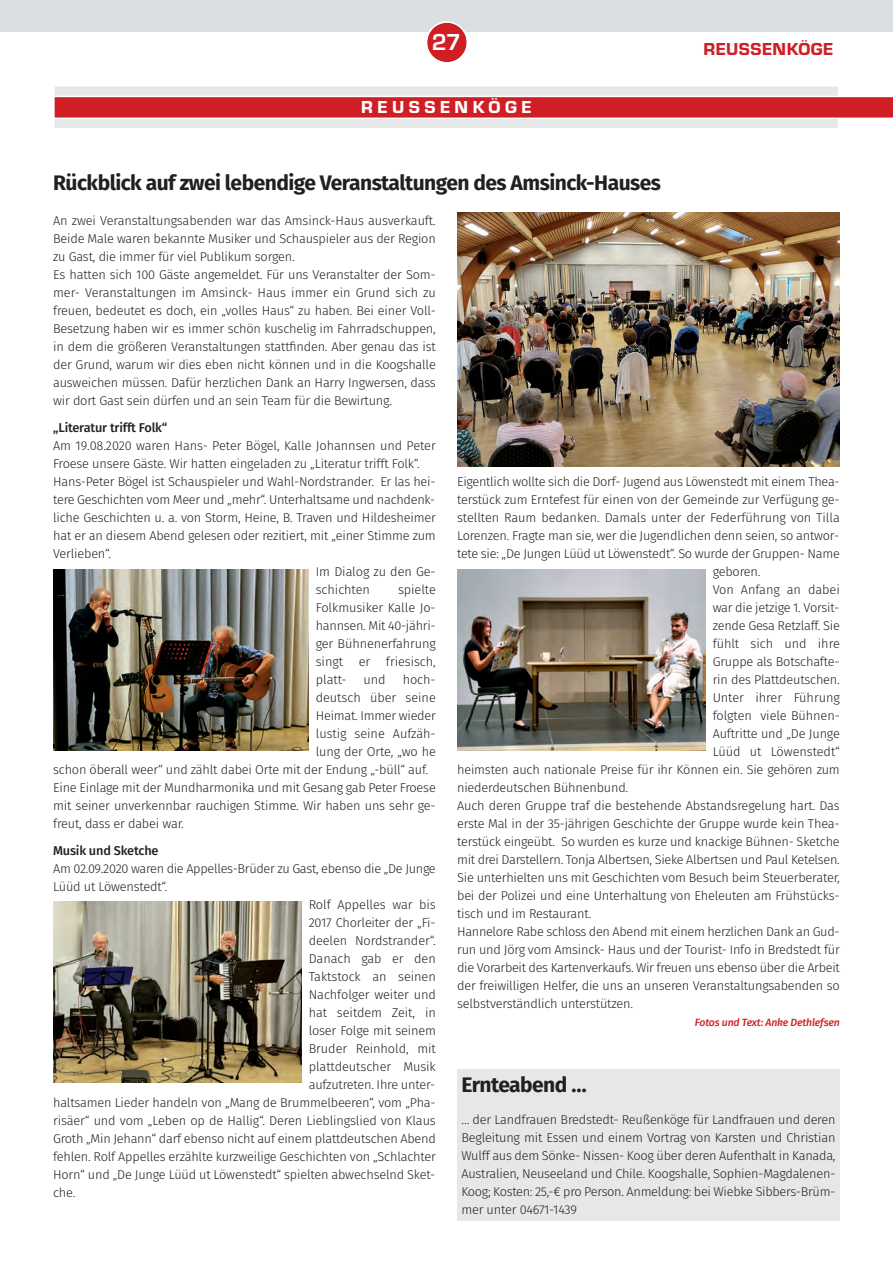
<style>
.page{position:relative;width:893px;height:1263px;background:#fff}
.page>*{position:absolute;margin:0;border:0;box-sizing:border-box;transform-origin:0 0}
.t1{font:700 24px "Eurostile T";color:#fff}
.t2{font:700 21px "Fira Sans";letter-spacing:-.025em;color:#231f20}
.t3{font:18px "Eurostile T Heav";letter-spacing:.025em;color:#d01e25}
.t4{font:18px "Eurostile T Heav";letter-spacing:.25em;color:#fff}
.t5{font:300 12.75px/18px "Fira Sans";letter-spacing:-.015em;color:#231f20;text-align:justify}
.t6{font:500 12.75px "Fira Sans";letter-spacing:-.015em;color:#231f20}
.t7{font:italic 500 10.5px "Fira Sans";letter-spacing:-.015em;color:#d01e25}
</style>
<div class="page">
<div style="left:457px;top:1069px;width:383px;height:151px;background:#e6e7e9"></div>
<div style="left:0;top:0;width:893px;height:32px;background:#dcdfe1"></div>
<svg style="left:427px;top:21px;width:40px;height:42px"></svg>
<img style="left:457px;top:569px;width:248px;height:181px">
<img style="left:53px;top:569px;width:255px;height:181px">
<img style="left:53px;top:902px;width:248px;height:180px">
<img style="left:457px;top:213px;width:383px;height:253px">
<div style="left:55px;top:87px;width:783px;height:41px;background:#e6e7e9"></div>
<div style="left:53px;top:85px;width:787px;height:45px;border:2px solid #fff"></div>
<svg style="left:53px;top:96px;width:840px;height:23px;background:#d5383e"></svg>
<p class="t1" style="left:432px;top:34px;width:31px">27</p>
<p class="t3" style="left:703px;top:43px;width:131px">REUSSENKÖGE</p>
<p class="t4" style="left:361px;top:101px;width:172px">REUSSENKÖGE</p>
<p class="t2" style="left:53px;top:174px;width:609px">Rückblick auf zwei lebendige Veranstaltungen des Amsinck-Hauses</p>
<p class="t5" style="left:53px;top:212px;width:384px">An zwei Veranstaltungsabenden war das Amsinck-Haus ausverkauft.<br>Beide Male waren bekannte Musiker und Schauspieler aus der Region zu Gast, die immer für viel Publikum sorgen.</p>
<p class="t5" style="left:53px;top:266px;width:384px">Es hatten sich 100 Gäste angemeldet. Für uns Veranstalter der Som&shy;mer- Veranstaltungen im Amsinck- Haus immer ein Grund sich zu freuen, bedeutet es doch, ein „volles Haus“ zu haben. Bei einer Voll-Besetzung haben wir es immer schön kuschelig im Fahrradschuppen, in dem die größeren Veranstaltungen stattfinden. Aber genau das ist der Grund, warum wir dies eben nicht können und in die Koogshalle ausweichen müssen. Dafür herzlichen Dank an Harry Ingwersen, dass wir dort Gast sein dürfen und an sein Team für die Bewirtung.</p>
<p class="t6" style="left:53px;top:422px;width:116px">„Literatur trifft Folk“</p>
<p class="t5" style="left:53px;top:437px;width:384px">Am 19.08.2020 waren Hans- Peter Bögel, Kalle Johannsen und Peter<br>Froese unsere Gäste. Wir hatten eingeladen zu „Literatur trifft Folk“.</p>
<p class="t5" style="left:53px;top:473px;width:384px">Hans-Peter Bögel ist Schauspieler und Wahl-Nordstrander. Er las hei&shy;tere Geschichten vom Meer und „mehr“. Unterhaltsame und nachdenk&shy;liche Geschichten u. a. von Storm, Heine, B. Traven und Hildesheimer hat er an diesem Abend gelesen oder rezitiert, mit „einer Stimme zum Verlieben“.</p>
<p class="t5" style="left:316px;top:563px;width:121px">Im Dialog zu den Ge&shy;schichten</p>
<p class="t5" style="left:316px;top:581px;width:122px;text-indent:82px">spielte Folkmusiker Kalle Jo&shy;hannsen. Mit 40-jähri&shy;ger Bühnenerfahrung singt er friesisch, platt-</p>
<p class="t5" style="left:364px;top:671px;width:24px">und</p>
<p class="t5" style="left:403px;top:671px;width:34px">hoch-</p>
<p class="t5" style="left:316px;top:689px;width:122px">deutsch über seine</p>
<p class="t5" style="left:316px;top:707px;width:122px">Heimat. Immer wieder</p>
<p class="t5" style="left:316px;top:725px;width:121px">lustig seine Aufzäh-</p>
<p class="t5" style="left:316px;top:743px;width:122px">lung der Orte, „wo he</p>
<p class="t5" style="left:53px;top:761px;width:376px">schon öberall weer“ und zählt dabei Orte mit der Endung „-büll“ auf.</p>
<p class="t5" style="left:53px;top:779px;width:384px">Eine Einlage mit der Mundharmonika und mit Gesang gab Peter Froese mit seiner unverkennbar rauchigen Stimme. Wir haben uns sehr ge&shy;freut, dass er dabei war.</p>
<p class="t6" style="left:53px;top:845px;width:107px">Musik und Sketche</p>
<p class="t5" style="left:53px;top:860px;width:384px">Am 02.09.2020 waren die Appelles-Brüder zu Gast, ebenso die „De Junge<br>Lüüd ut Löwenstedt“.</p>
<p class="t5" style="left:309px;top:896px;width:129px">Rolf Appelles war bis</p>
<p class="t5" style="left:309px;top:914px;width:128px">2017 Chorleiter der „Fi-</p>
<p class="t5" style="left:309px;top:932px;width:129px">deelen Nordstrander“.</p>
<p class="t5" style="left:309px;top:950px;width:129px">Danach gab er den</p>
<p class="t5" style="left:309px;top:968px;width:129px">Taktstock an seinen</p>
<p class="t5" style="left:309px;top:986px;width:129px">Nachfolger weiter und</p>
<p class="t5" style="left:309px;top:1004px;width:129px">hat seitdem Zeit, in</p>
<p class="t5" style="left:309px;top:1022px;width:129px">loser Folge mit seinem</p>
<p class="t5" style="left:309px;top:1040px;width:129px">Bruder Reinhold, mit</p>
<p class="t5" style="left:309px;top:1058px;width:129px">plattdeutscher Musik</p>
<p class="t5" style="left:309px;top:1076px;width:128px">aufzutreten. Ihre unter-</p>
<p class="t5" style="left:53px;top:1094px;width:384px">haltsamen Lieder handeln von „Mang de Brummelbeeren“, vom „Pha-</p>
<p class="t5" style="left:53px;top:1112px;width:384px">risäer“ und vom „Leben op de Hallig“. Deren Lieblingslied von Klaus</p>
<p class="t5" style="left:53px;top:1130px;width:384px">Groth „Min Jehann“ darf ebenso nicht auf einem plattdeutschen Abend</p>
<p class="t5" style="left:53px;top:1148px;width:384px">fehlen. Rolf Appelles erzählte kurzweilige Geschichten von „Schlachter</p>
<p class="t5" style="left:53px;top:1166px;width:383px">Horn“ und „De Junge Lüüd ut Löwenstedt“ spielten abwechselnd Sket-</p>
<p class="t5" style="left:53px;top:1184px;width:24px">che.</p>
<p class="t5" style="left:457px;top:473px;width:384px">Eigentlich wollte sich die Dorf- Jugend aus Löwenstedt mit einem Thea-</p>
<p class="t5" style="left:457px;top:491px;width:384px">terstück zum Erntefest für einen von der Gemeinde zur Verfügung ge-</p>
<p class="t5" style="left:457px;top:509px;width:384px">stellten Raum bedanken. Damals unter der Federführung von Tilla</p>
<p class="t5" style="left:457px;top:527px;width:384px">Lorenzen. Fragte man sie, wer die Jugendlichen denn seien, so antwor-</p>
<p class="t5" style="left:457px;top:545px;width:384px">tete sie: „De Jungen Lüüd ut Löwenstedt“. So wurde der Gruppen- Name</p>
<p class="t5" style="left:713px;top:563px;width:49px">geboren.</p>
<p class="t5" style="left:713px;top:581px;width:129px">Von Anfang an dabei</p>
<p class="t5" style="left:713px;top:599px;width:128px">war die jetzige 1. Vorsit-</p>
<p class="t5" style="left:713px;top:617px;width:129px">zende Gesa Retzlaff. Sie</p>
<p class="t5" style="left:713px;top:635px;width:129px">fühlt sich und ihre</p>
<p class="t5" style="left:713px;top:653px;width:128px">Gruppe als Botschafte-</p>
<p class="t5" style="left:713px;top:671px;width:129px">rin des Plattdeutschen.</p>
<p class="t5" style="left:713px;top:689px;width:129px">Unter ihrer Führung</p>
<p class="t5" style="left:713px;top:707px;width:129px">folgten viele Bühnen-</p>
<p class="t5" style="left:713px;top:725px;width:129px">Auftritte und „De Junge</p>
<p class="t5" style="left:713px;top:743px;width:129px">Lüüd ut Löwenstedt“</p>
<p class="t5" style="left:457px;top:761px;width:384px">heimsten auch nationale Preise für ihr Können ein. Sie gehören zum</p>
<p class="t5" style="left:457px;top:779px;width:173px">niederdeutschen Bühnenbund.</p>
<p class="t5" style="left:457px;top:797px;width:384px">Auch deren Gruppe traf die bestehende Abstandsregelung hart. Das erste Mal in der 35-jährigen Geschichte der Gruppe wurde kein Thea&shy;terstück eingeübt. So wurden es kurze und knackige Bühnen- Sketche mit drei Darstellern. Tonja Albertsen, Sieke Albertsen und Paul Ketelsen.<br>Sie unterhielten uns mit Geschichten vom Besuch beim Steuerberater, bei der Polizei und eine Unterhaltung von Eheleuten am Frühstücks&shy;tisch und im Restaurant.</p>
<p class="t5" style="left:457px;top:923px;width:384px">Hannelore Rabe schloss den Abend mit einem herzlichen Dank an Gud&shy;run und Jörg vom Amsinck- Haus und der Tourist- Info in Bredstedt für die Vorarbeit des Kartenverkaufs. Wir freuen uns ebenso über die Arbeit der freiwilligen Helfer, die uns an unseren Veranstaltungsabenden so selbstverständlich unterstützen.</p>
<p class="t7" style="left:695px;top:1018px;width:146px">Fotos und Text: Anke Dethlefsen</p>
<p class="t2" style="left:461px;top:1076px;width:127px">Ernteabend …</p>
<p class="t5" style="left:461px;top:1111px;width:376px">… der Landfrauen Bredstedt- Reußenköge für Landfrauen und deren Begleitung mit Essen und einem Vortrag von Karsten und Christian Wulff aus dem Sönke- Nissen- Koog über deren Aufenthalt in Kanada, Australien, Neuseeland und Chile. Koogshalle, Sophien-Magdalenen-Koog; Kosten: 25,-€ pro Person. Anmeldung: bei Wiebke Sibbers-Brüm&shy;mer unter 04671-1439</p>
</div>
